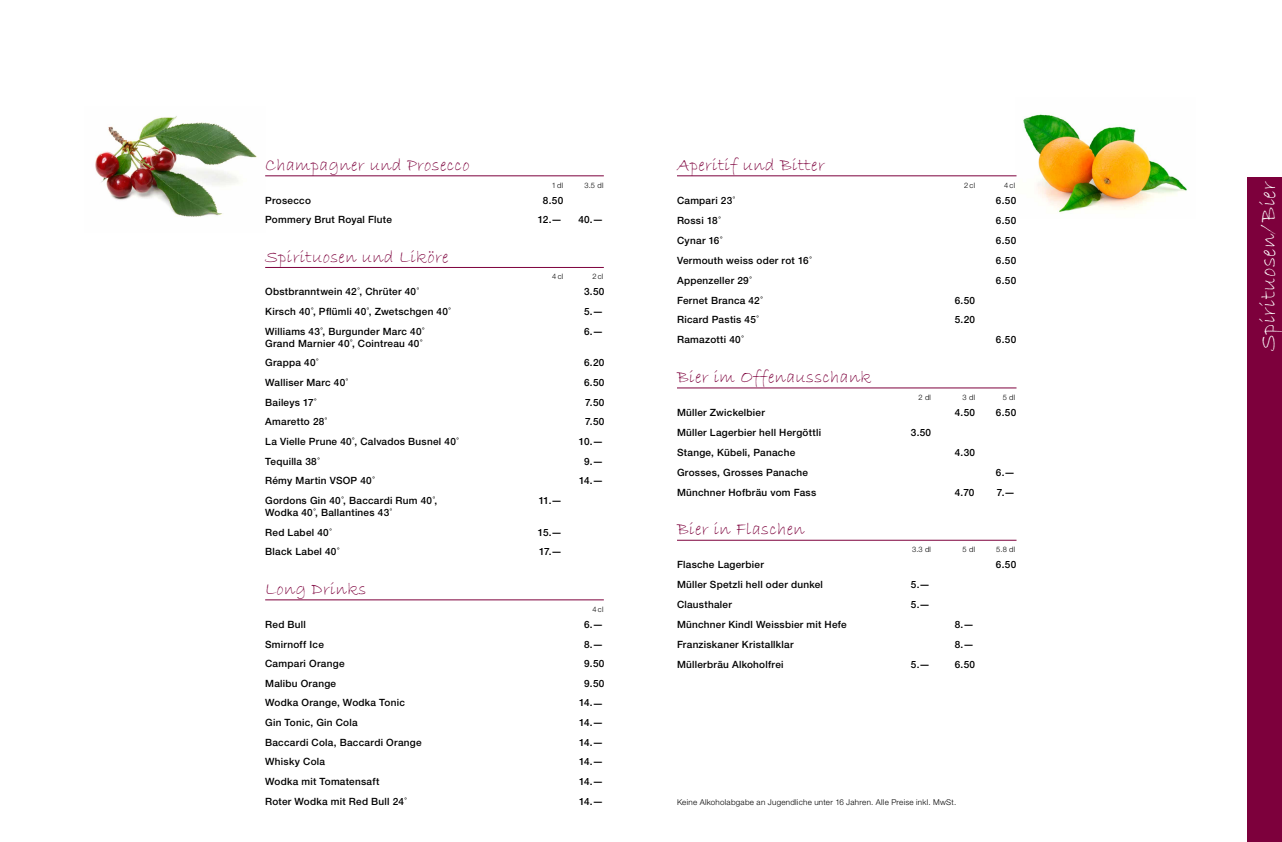
<style>
.page{position:relative;width:1282px;height:842px;background:#fff}
.page>*{position:absolute;margin:0;border:0;box-sizing:border-box;transform-origin:0 0}
.t1{font:23px "Bradley Hand ITC";letter-spacing:.02em;color:#fff}
.t2{font:18px "Bradley Hand ITC";letter-spacing:.02em;color:#7d003c}
.t3{font:500 10px/19.6px "Helvetica Neue LT Std";letter-spacing:.025em;color:#000}
.t4{font:300 8px "Helvetica Neue LT Std";letter-spacing:.035em;color:#000}
.t5{font:300 7.5px "Helvetica Neue LT Std";letter-spacing:.035em;color:#000}
</style>
<div class="page">
<img style="left:1015px;top:114px;width:172px;height:99px">
<img style="left:95px;top:116px;width:162px;height:101px">
<div style="left:1247px;top:177px;width:34px;height:665px;background:#7d003c"></div>
<hr style="left:677px;top:176px;width:339px;height:1px;background:#7d003c">
<hr style="left:677px;top:388px;width:339px;height:1px;background:#7d003c">
<hr style="left:677px;top:540px;width:339px;height:1px;background:#7d003c">
<hr style="left:265px;top:176px;width:338px;height:1px;background:#7d003c">
<hr style="left:265px;top:267px;width:338px;height:1px;background:#7d003c">
<hr style="left:265px;top:600px;width:338px;height:1px;background:#7d003c">
<h2 class="t2" style="left:265px;top:153px;width:206px">Champagner und Prosecco</h2>
<p class="t5" style="left:552px;top:180px;width:13px">1dl</p>
<p class="t5" style="left:584px;top:180px;width:20px">3.5 dl</p>
<p class="t3" style="left:265px;top:190px;width:47px">Prosecco</p>
<p class="t3" style="left:543px;top:190px;width:22px">8.50</p>
<p class="t3" style="left:265px;top:209px;width:128px">Pommery Brut Royal Flute</p>
<p class="t3" style="left:537px;top:209px;width:26px">12.—</p>
<p class="t3" style="left:578px;top:209px;width:26px">40.—</p>
<h2 class="t2" style="left:265px;top:245px;width:185px">Spirituosen und Liköre</h2>
<p class="t5" style="left:552px;top:272px;width:12px">4cl</p>
<p class="t5" style="left:592px;top:272px;width:12px">2cl</p>
<p class="t3" style="left:265px;top:282px;width:155px">Obstbranntwein 42˚, Chrüter 40˚</p>
<p class="t3" style="left:584px;top:282px;width:22px">3.50</p>
<p class="t3" style="left:265px;top:302px;width:187px">Kirsch 40˚, Pflümli 40˚, Zwetschgen 40˚</p>
<p class="t3" style="left:584px;top:302px;width:21px">5.—</p>
<p class="t3" style="left:265px;top:321px;width:161px">Williams 43˚, Burgunder Marc 40˚</p>
<p class="t3" style="left:584px;top:321px;width:21px">6.—</p>
<p class="t3" style="left:265px;top:333px;width:159px">Grand Marnier 40˚, Cointreau 40˚<br>Grappa 40˚</p>
<p class="t3" style="left:584px;top:353px;width:22px">6.20</p>
<p class="t3" style="left:265px;top:373px;width:85px">Walliser Marc 40˚</p>
<p class="t3" style="left:584px;top:373px;width:22px">6.50</p>
<p class="t3" style="left:265px;top:392px;width:53px">Baileys 17˚</p>
<p class="t3" style="left:585px;top:392px;width:21px">7.50</p>
<p class="t3" style="left:265px;top:412px;width:64px">Amaretto 28˚</p>
<p class="t3" style="left:585px;top:412px;width:21px">7.50</p>
<p class="t3" style="left:265px;top:432px;width:195px">La Vielle Prune 40˚, Calvados Busnel 40˚</p>
<p class="t3" style="left:579px;top:432px;width:26px">10.—</p>
<p class="t3" style="left:265px;top:451px;width:56px">Tequilla 38˚</p>
<p class="t3" style="left:584px;top:451px;width:21px">9.—</p>
<p class="t3" style="left:265px;top:471px;width:111px">Rémy Martin VSOP 40˚</p>
<p class="t3" style="left:579px;top:471px;width:26px">14.—</p>
<p class="t3" style="left:265px;top:491px;width:174px">Gordons Gin 40˚, Baccardi Rum 40˚,</p>
<p class="t3" style="left:538px;top:491px;width:25px">11.—</p>
<p class="t3" style="left:265px;top:503px;width:128px">Wodka 40˚, Ballantines 43˚<br>Red Label 40˚</p>
<p class="t3" style="left:538px;top:522px;width:26px">15.—</p>
<p class="t3" style="left:265px;top:542px;width:76px">Black Label 40˚</p>
<p class="t3" style="left:539px;top:542px;width:25px">17.—</p>
<h2 class="t2" style="left:265px;top:577px;width:103px">Long Drinks</h2>
<p class="t5" style="left:592px;top:604px;width:12px">4cl</p>
<p class="t3" style="left:265px;top:614px;width:42px">Red Bull</p>
<p class="t3" style="left:584px;top:614px;width:21px">6.—</p>
<p class="t3" style="left:265px;top:634px;width:60px">Smirnoff Ice</p>
<p class="t3" style="left:584px;top:634px;width:21px">8.—</p>
<p class="t3" style="left:265px;top:654px;width:81px">Campari Orange</p>
<p class="t3" style="left:584px;top:654px;width:22px">9.50</p>
<p class="t3" style="left:265px;top:673px;width:72px">Malibu Orange</p>
<p class="t3" style="left:584px;top:673px;width:22px">9.50</p>
<p class="t3" style="left:265px;top:693px;width:141px">Wodka Orange, Wodka Tonic</p>
<p class="t3" style="left:579px;top:693px;width:26px">14.—</p>
<p class="t3" style="left:265px;top:713px;width:94px">Gin Tonic, Gin Cola</p>
<p class="t3" style="left:579px;top:713px;width:26px">14.—</p>
<p class="t3" style="left:265px;top:732px;width:158px">Baccardi Cola, Baccardi Orange</p>
<p class="t3" style="left:579px;top:732px;width:26px">14.—</p>
<p class="t3" style="left:265px;top:752px;width:61px">Whisky Cola</p>
<p class="t3" style="left:579px;top:752px;width:26px">14.—</p>
<p class="t3" style="left:265px;top:772px;width:116px">Wodka mit Tomatensaft</p>
<p class="t3" style="left:579px;top:772px;width:26px">14.—</p>
<p class="t3" style="left:265px;top:791px;width:143px">Roter Wodka mit Red Bull 24˚</p>
<p class="t3" style="left:579px;top:791px;width:26px">14.—</p>
<h2 class="t2" style="left:677px;top:153px;width:149px">Aperitif und Bitter</h2>
<p class="t5" style="left:964px;top:180px;width:12px">2cl</p>
<p class="t5" style="left:1004px;top:180px;width:12px">4cl</p>
<p class="t3" style="left:677px;top:190px;width:60px">Campari 23˚</p>
<p class="t3" style="left:995px;top:190px;width:22px">6.50</p>
<p class="t3" style="left:677px;top:210px;width:45px">Rossi 18˚</p>
<p class="t3" style="left:995px;top:210px;width:22px">6.50</p>
<p class="t3" style="left:677px;top:230px;width:47px">Cynar 16˚</p>
<p class="t3" style="left:995px;top:230px;width:22px">6.50</p>
<p class="t3" style="left:677px;top:250px;width:136px">Vermouth weiss oder rot 16˚</p>
<p class="t3" style="left:995px;top:250px;width:22px">6.50</p>
<p class="t3" style="left:677px;top:270px;width:76px">Appenzeller 29˚</p>
<p class="t3" style="left:995px;top:270px;width:22px">6.50</p>
<p class="t3" style="left:677px;top:290px;width:87px">Fernet Branca 42˚</p>
<p class="t3" style="left:954px;top:290px;width:22px">6.50</p>
<p class="t3" style="left:677px;top:310px;width:83px">Ricard Pastis 45˚</p>
<p class="t3" style="left:954px;top:310px;width:22px">5.20</p>
<p class="t3" style="left:677px;top:330px;width:68px">Ramazotti 40˚</p>
<p class="t3" style="left:995px;top:330px;width:22px">6.50</p>
<h2 class="t2" style="left:677px;top:365px;width:196px">Bier im Offenausschank</h2>
<p class="t5" style="left:918px;top:392px;width:14px">2 dl</p>
<p class="t5" style="left:962px;top:392px;width:14px">3 dl</p>
<p class="t5" style="left:1002px;top:392px;width:14px">5 dl</p>
<p class="t3" style="left:677px;top:402px;width:89px">Müller Zwickelbier</p>
<p class="t3" style="left:954px;top:402px;width:22px">4.50</p>
<p class="t3" style="left:995px;top:402px;width:22px">6.50</p>
<p class="t3" style="left:677px;top:422px;width:146px">Müller Lagerbier hell Hergöttli</p>
<p class="t3" style="left:910px;top:422px;width:22px">3.50</p>
<p class="t3" style="left:677px;top:442px;width:120px">Stange, Kübeli, Panache</p>
<p class="t3" style="left:954px;top:442px;width:22px">4.30</p>
<p class="t3" style="left:677px;top:462px;width:132px">Grosses, Grosses Panache</p>
<p class="t3" style="left:995px;top:462px;width:21px">6.—</p>
<p class="t3" style="left:677px;top:482px;width:141px">Münchner Hofbräu vom Fass</p>
<p class="t3" style="left:954px;top:482px;width:21px">4.70</p>
<p class="t3" style="left:996px;top:482px;width:20px">7.—</p>
<h2 class="t2" style="left:677px;top:518px;width:129px">Bier in Flaschen</h2>
<p class="t5" style="left:912px;top:545px;width:20px">3.3 dl</p>
<p class="t5" style="left:962px;top:545px;width:14px">5 dl</p>
<p class="t5" style="left:996px;top:545px;width:20px">5.8 dl</p>
<p class="t3" style="left:677px;top:555px;width:88px">Flasche Lagerbier</p>
<p class="t3" style="left:995px;top:555px;width:22px">6.50</p>
<p class="t3" style="left:677px;top:575px;width:147px">Müller Spetzli hell oder dunkel</p>
<p class="t3" style="left:910px;top:575px;width:21px">5.—</p>
<p class="t3" style="left:677px;top:595px;width:56px">Clausthaler</p>
<p class="t3" style="left:910px;top:595px;width:21px">5.—</p>
<p class="t3" style="left:677px;top:615px;width:171px">Münchner Kindl Weissbier mit Hefe</p>
<p class="t3" style="left:954px;top:615px;width:21px">8.—</p>
<p class="t3" style="left:677px;top:634px;width:118px">Franziskaner Kristallklar</p>
<p class="t3" style="left:954px;top:634px;width:21px">8.—</p>
<p class="t3" style="left:677px;top:654px;width:108px">Müllerbräu Alkoholfrei</p>
<p class="t3" style="left:910px;top:654px;width:21px">5.—</p>
<p class="t3" style="left:954px;top:654px;width:22px">6.50</p>
<p class="t4" style="left:677px;top:797px;width:281px">Keine Alkoholabgabe an Jugendliche unter 16 Jahren. Alle Preise inkl. MwSt.</p>
<h1 class="t1" style="left:1253px;top:351px;width:171px;rotate:-90deg">Spirituosen/Bier</h1>
</div>
